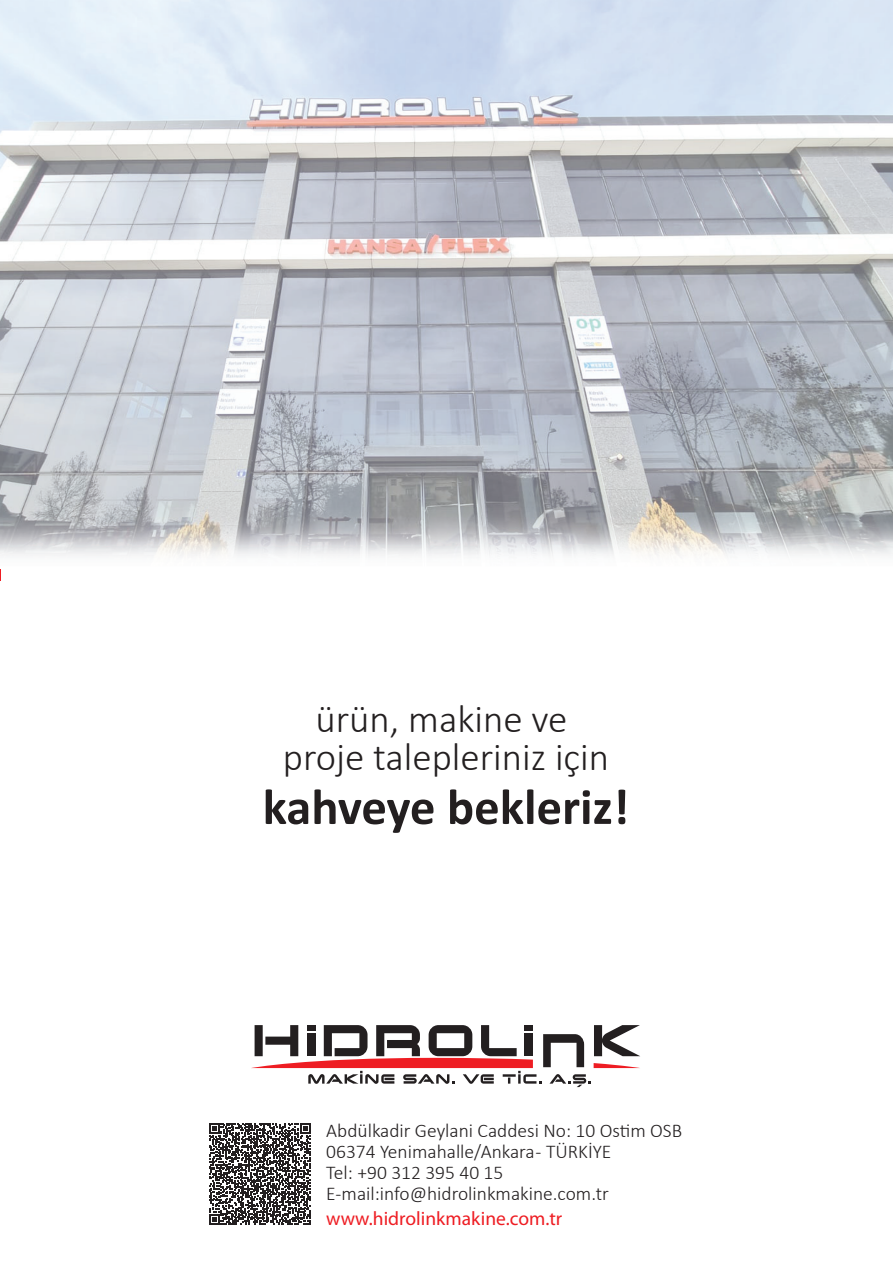
<style>
.page{position:relative;width:893px;height:1263px;background:#fff}
.page>*{position:absolute;margin:0;border:0;box-sizing:border-box;transform-origin:0 0}
.t1{font:700 50.7px "Calibri";color:#231f20}
.t2{font:300 39px/37.5px "Calibri";color:#231f20;text-align:center}
.t3{font:300 19.5px/21px "Calibri";color:#231f20}
.t4{font:19.5px "Myriad Pro";color:#ee1d23}
</style>
<div class="page">
<img style="left:0;top:0;width:892px;height:1225px">
<svg style="left:251px;top:1025px;width:389px;height:62px"></svg>
<svg style="left:0;top:569px;width:1px;height:12px"></svg>
<svg style="left:209px;top:1123px;width:101px;height:101px"></svg>
<h2 class="t2" style="left:283px;top:700px;width:328px">ürün, makine ve proje talepleriniz için</h2>
<h1 class="t1" style="left:263px;top:771px;width:368px">kahveye bekleriz!</h1>
<p class="t3" style="left:326px;top:1119px;width:357px">Abdülkadir Geylani Caddesi No: 10 Ostim OSB 06374 Yenimahalle/Ankara - TÜRKİYE<br>Tel: +90 312 395 40 15<br>E-mail:info@hidrolinkmakine.com.tr</p>
<p class="t4" style="left:326px;top:1206px;width:238px">www.hidrolinkmakine.com.tr</p>
</div>
